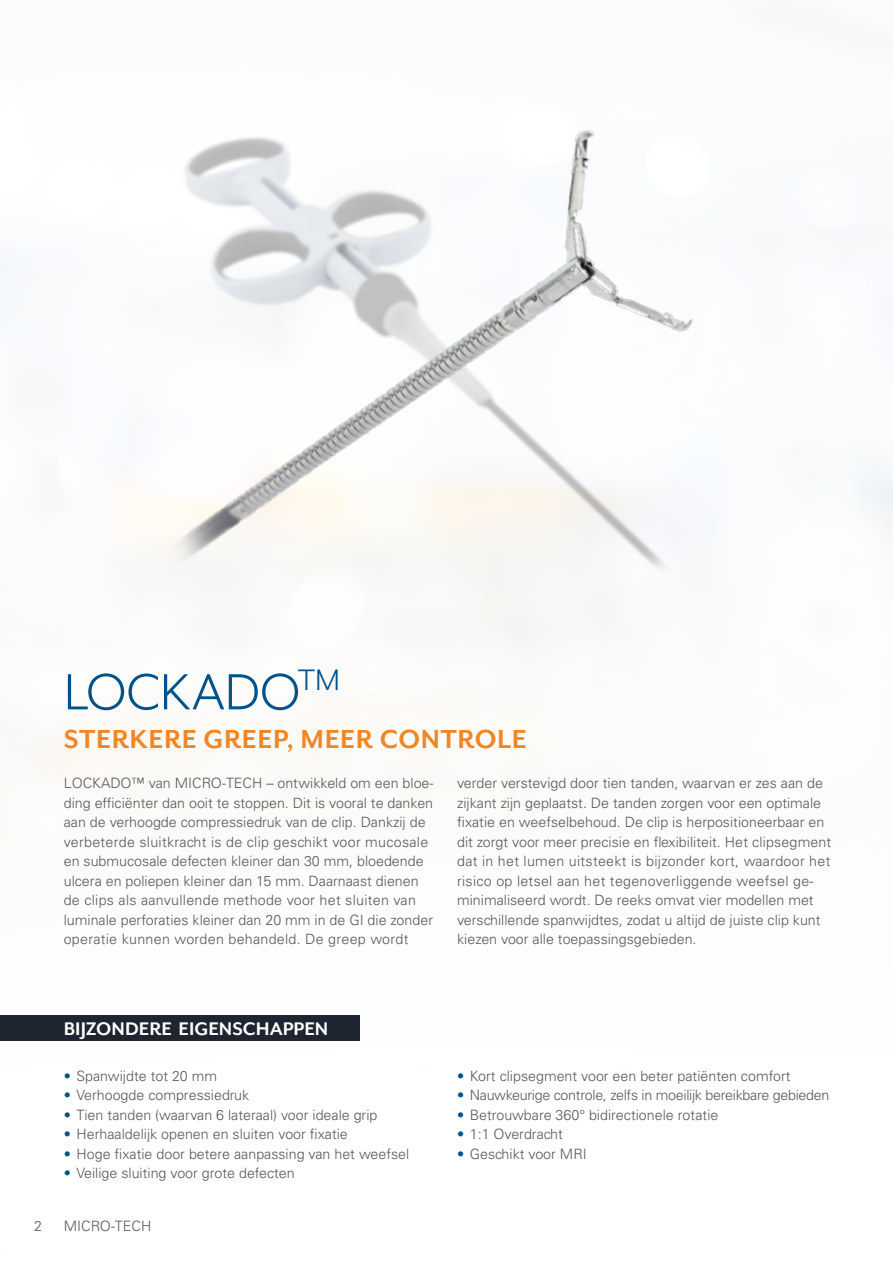
<style>
.page{position:relative;width:893px;height:1263px;background:#fff}
.page>*{position:absolute;margin:0;border:0;box-sizing:border-box;transform-origin:0 0}
.Headline_Innen_NEW{font:58.5px "Mr Eaves San OT";letter-spacing:-.01em;color:#00528a}
.Headline_Sub_NEW{font:700 30px "Mr Eaves San OT";letter-spacing:.015em;color:#f18625}
.Bullit_Headline_NEW{font:700 21px "Mr Eaves San OT";color:#fff}
.Copy_NEW{font:300 14.25px/19.5px "Univers LT Std";color:#575756}
.Copy_NEW-2{font:300 14.25px "Univers LT Std";letter-spacing:-.02em;color:#575756}
.s1{color:#00528a}
</style>
<div class="page">
<img style="left:0;top:261px;width:893px;height:780px">
<img style="left:145px;top:590px;width:569px;height:19px">
<img style="left:119px;top:130px;width:608px;height:460px">
<div style="left:0;top:1015px;width:359px;height:26px;background:#1e2531"></div>
<p class="Headline_Innen_NEW" style="left:64px;top:660px;width:278px">LOCKADO<sup>TM</sup></p>
<p class="Headline_Sub_NEW" style="left:64px;top:722px;width:465px">STERKERE GREEP, MEER CONTROLE</p>
<p class="Copy_NEW" style="left:64px;top:773px;width:371px">LOCKADO™ van MICRO-TECH – ontwikkeld om een bloe&shy;ding efficiënter dan ooit te stoppen. Dit is vooral te danken aan de verhoogde compressiedruk van de clip. Dankzij de verbeterde sluitkracht is de clip geschikt voor mucosale en submucosale defecten kleiner dan 30 mm, bloedende ulcera en poliepen kleiner dan 15 mm. Daarnaast dienen de clips als aanvullende methode voor het sluiten van luminale perforaties kleiner dan 20 mm in de GI die zonder operatie kunnen worden behandeld. De greep wordt</p>
<p class="Copy_NEW" style="left:457px;top:773px;width:376px">verder verstevigd door tien tanden, waarvan er zes aan de zijkant zijn geplaatst. De tanden zorgen voor een optimale fixatie en weefselbehoud. De clip is herpositioneerbaar en dit zorgt voor meer precisie en flexibiliteit. Het clipsegment dat in het lumen uitsteekt is bijzonder kort, waardoor het risico op letsel aan het tegenoverliggende weefsel ge&shy;minimaliseerd wordt. De reeks omvat vier modellen met verschillende spanwijdtes, zodat u altijd de juiste clip kunt kiezen voor alle toepassingsgebieden.</p>
<p class="Bullit_Headline_NEW" style="left:64px;top:1017px;width:266px">BIJZONDERE EIGENSCHAPPEN</p>
<p class="Copy_NEW" style="left:64px;top:1066px;width:155px"><span class="s1">•</span> Spanwijdte tot 20 mm</p>
<p class="Copy_NEW" style="left:64px;top:1085px;width:187px"><span class="s1">•</span> Verhoogde compressiedruk</p>
<p class="Copy_NEW" style="left:64px;top:1105px;width:315px"><span class="s1">•</span> Tien tanden (waarvan 6 lateraal) voor ideale grip</p>
<p class="Copy_NEW" style="left:64px;top:1124px;width:286px"><span class="s1">•</span> Herhaaldelijk openen en sluiten voor fixatie</p>
<p class="Copy_NEW" style="left:64px;top:1144px;width:347px"><span class="s1">•</span> Hoge fixatie door betere aanpassing van het weefsel</p>
<p class="Copy_NEW" style="left:64px;top:1163px;width:232px"><span class="s1">•</span> Veilige sluiting voor grote defecten</p>
<p class="Copy_NEW" style="left:34px;top:1216px;width:9px">2</p>
<p class="Copy_NEW" style="left:64px;top:1216px;width:89px">MICRO-TECH</p>
<p class="Copy_NEW" style="left:457px;top:1066px;width:335px"><span class="s1">•</span> Kort clipsegment voor een beter patiënten comfort</p>
<p class="Copy_NEW-2" style="left:457px;top:1086px;width:374px"><span class="s1">•</span> Nauwkeurige controle, zelfs in moeilijk bereikbare gebieden</p>
<p class="Copy_NEW" style="left:457px;top:1105px;width:263px"><span class="s1">•</span> Betrouwbare 360° bidirectionele rotatie</p>
<p class="Copy_NEW" style="left:457px;top:1124px;width:107px"><span class="s1">•</span> 1:1 Overdracht</p>
<p class="Copy_NEW" style="left:457px;top:1144px;width:131px"><span class="s1">•</span> Geschikt voor MRI</p>
</div>
